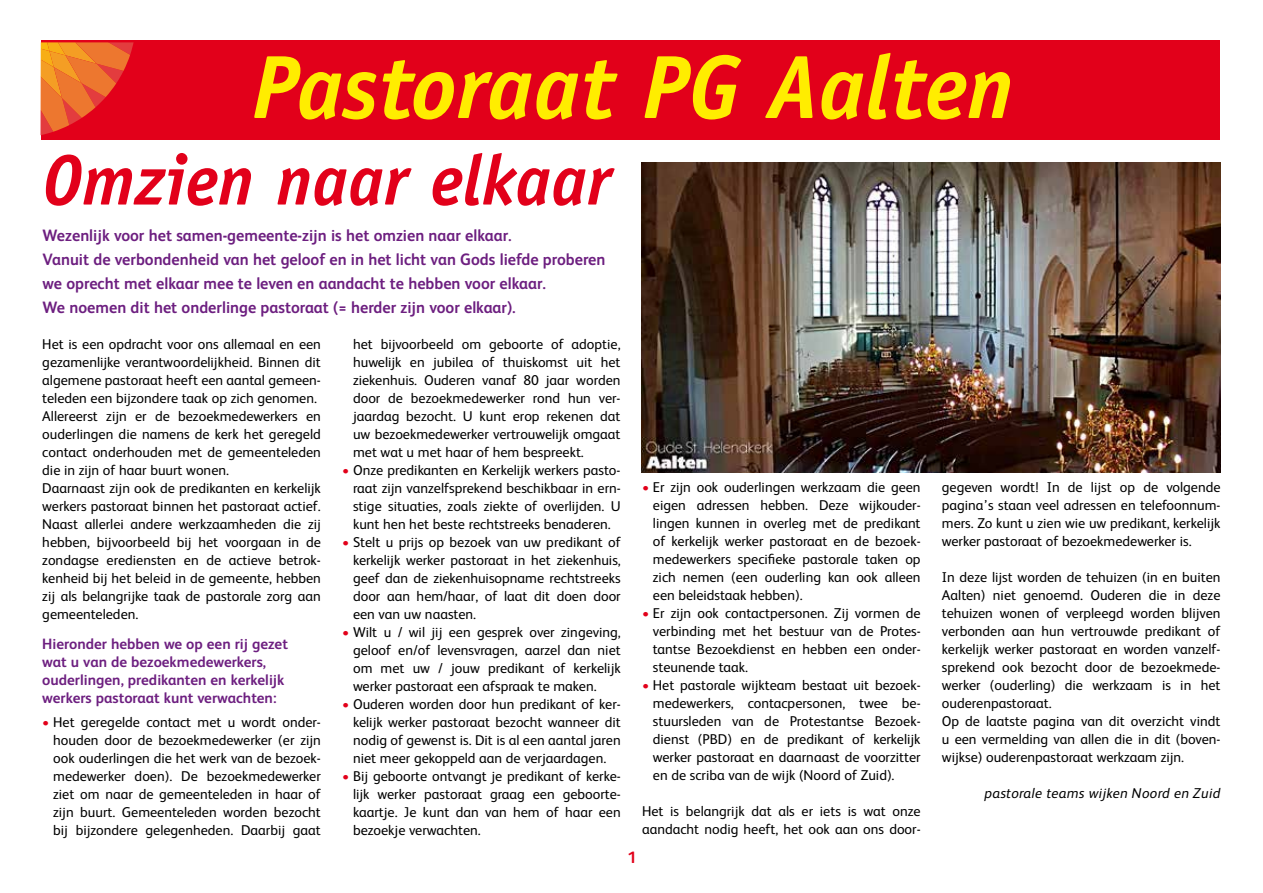
<style>
.page{position:relative;width:1263px;height:893px;background:#fff}
.page>*{position:absolute;margin:0;border:0;box-sizing:border-box;transform-origin:0 0}
.t1{font:italic 700 90px "Officina Sans Std";color:#ffed00}
.t2{font:italic 700 71.25px "Officina Sans Std";color:#e2001a}
.t3{font:700 16.5px/24px "FS Albert";color:#6d1f80}
.t4{font:700 16.5px "FS Albert";color:#e2001a}
.t5{font:700 15px/18px "FS Albert";color:#6d1f80}
.t6{font:14.25px/18px "FS Albert";color:#000;text-align:justify}
.t7{font:italic 14.25px "FS Albert";letter-spacing:.02em;color:#000}
.s1{color:#e2001a}
</style>
<div class="page">
<img style="left:642px;top:162px;width:578px;height:311px">
<div style="left:41px;top:41px;width:1178px;height:99px;background:#e2001a"></div>
<svg style="left:40px;top:42px;width:94px;height:93px"></svg>
<h1 class="t1" style="left:251px;top:33px;width:764px">Pastoraat PG Aalten</h1>
<h2 class="t2" style="left:43px;top:137px;width:570px">Omzien naar elkaar</h2>
<p class="t3" style="left:43px;top:222px;width:564px">Wezenlijk voor het samen-gemeente-zijn is het omzien naar elkaar.<br>Vanuit de verbondenheid van het geloof en in het licht van Gods liefde proberen we oprecht met elkaar mee te leven en aandacht te hebben voor elkaar.<br>We -noemen dit het onderlinge pastoraat (= herder zijn voor elkaar).</p>
<p class="t6" style="left:42px;top:334px;width:280px;text-align:left">Het is een opdracht voor ons allemaal en een gezamenlijke verantwoordelijkheid. Binnen dit algemene pastoraat heeft een aantal gemeen&shy;teleden een bijzondere taak op zich genomen.<br>Allereerst zijn er de bezoekmedewerkers en ouderlingen die namens de kerk het geregeld contact onderhouden met de gemeenteleden die in zijn of haar buurt wonen.<br>Daarnaast zijn ook de predikanten en kerkelijk werkers pastoraat binnen het pastoraat actief.<br>Naast allerlei andere werkzaamheden die zij hebben, bijvoorbeeld bij het voorgaan in de zondagse erediensten en de actieve betrok&shy;kenheid bij het beleid in de gemeente, hebben zij als belangrijke taak de pastorale zorg aan gemeenteleden.</p>
<p class="t5" style="left:42px;top:634px;width:247px">Hieronder hebben we op een rij gezet wat u van de bezoekmedewerkers, ouderlingen, predikanten en kerkelijk werkers pastoraat kunt verwachten:</p>
<p class="t6" style="left:53px;top:712px;width:269px;text-indent:-11px"><span class="s1">•</span> Het geregelde contact met u wordt onder&shy;houden door de bezoekmedewerker (er zijn ook ouderlingen die het werk van de bezoek&shy;medewerker doen). De bezoekmedewerker ziet om naar de gemeenteleden in haar of zijn buurt. Gemeenteleden worden bezocht bij bijzondere gelegenheden. Daarbij gaat</p>
<p class="t6" style="left:353px;top:334px;width:269px">het bijvoorbeeld om geboorte of adoptie, huwelijk en jubilea of thuiskomst uit het ziekenhuis. Ouderen vanaf 80 jaar worden door de bezoekmedewerker rond hun ver&shy;jaardag bezocht. U kunt erop rekenen dat uw bezoekmedewerker vertrouwelijk omgaat met wat u met haar of hem bespreekt.</p>
<p class="t6" style="left:353px;top:460px;width:269px;text-indent:-11px"><span class="s1">•</span> Onze predikanten en Kerkelijk werkers pasto&shy;raat zijn vanzelfsprekend beschikbaar in ern&shy;stige situaties, zoals ziekte of overlijden. U kunt hen het beste rechtstreeks benaderen.</p>
<p class="t6" style="left:353px;top:532px;width:269px;text-indent:-11px"><span class="s1">•</span> Stelt u prijs op bezoek van uw predikant of kerkelijk werker pastoraat in het ziekenhuis, geef dan de ziekenhuisopname rechtstreeks door aan hem/haar, of laat dit doen door een van uw naasten.</p>
<p class="t6" style="left:353px;top:622px;width:269px;text-indent:-11px"><span class="s1">•</span> Wilt u / wil jij een gesprek over zingeving, geloof en/of levensvragen, aarzel dan niet om met uw / jouw predikant of kerkelijk werker pastoraat een afspraak te maken.</p>
<p class="t6" style="left:353px;top:694px;width:269px;text-indent:-11px"><span class="s1">•</span> Ouderen worden door hun predikant of ker&shy;kelijk werker pastoraat bezocht wanneer dit nodig of gewenst is. Dit is al een aantal jaren niet meer gekoppeld aan de verjaardagen.</p>
<p class="t6" style="left:353px;top:766px;width:269px;text-indent:-11px"><span class="s1">•</span> Bij geboorte ontvangt je predikant of kerke&shy;lijk werker pastoraat graag een geboorte&shy;kaartje. Je kunt dan van hem of haar een bezoekje verwachten.</p>
<p class="t4" style="left:627px;top:846px;width:11px">1</p>
<p class="t6" style="left:653px;top:478px;width:269px;text-indent:-11px"><span class="s1">•</span> Er zijn ook ouderlingen werkzaam die geen eigen adressen hebben. Deze wijkouder&shy;lingen kunnen in overleg met de predikant of kerkelijk werker pastoraat en de bezoek&shy;medewerkers specifieke pastorale taken op zich nemen (een ouderling kan ook alleen een beleidstaak hebben).</p>
<p class="t6" style="left:653px;top:604px;width:269px;text-indent:-11px"><span class="s1">•</span> Er zijn ook contactpersonen. Zij vormen de verbinding met het bestuur van de Protes&shy;tantse Bezoekdienst en hebben een onder&shy;steunende taak.</p>
<p class="t6" style="left:653px;top:676px;width:269px;text-indent:-11px"><span class="s1">•</span> Het pastorale wijkteam bestaat uit bezoek&shy;medewerkers, contacpersonen, twee be&shy;stuursleden van de Protestantse Bezoek&shy;dienst (PBD) en de predikant of kerkelijk werker pastoraat en daarnaast de voorzitter en de scriba van de wijk (Noord of Zuid).</p>
<p class="t6" style="left:642px;top:802px;width:280px">Het is belangrijk dat als er iets is wat onze aandacht nodig heeft, het ook aan ons door-</p>
<p class="t6" style="left:942px;top:478px;width:280px">gegeven wordt! In de lijst op de volgende pagina’s staan veel adressen en telefoonnum&shy;mers. Zo kunt u zien wie uw predikant, kerkelijk werker pastoraat of bezoekmedewerker is.</p>
<p class="t6" style="left:942px;top:568px;width:280px;text-align:left">In deze lijst worden de tehuizen (in en buiten Aalten) niet genoemd. Ouderen die in deze tehuizen wonen of verpleegd worden blijven verbonden aan hun vertrouwde predikant of kerkelijk werker pastoraat en worden vanzelf&shy;sprekend ook bezocht door de bezoekmede&shy;werker (ouderling) die werkzaam is in het ouderenpastoraat.<br>Op de laatste pagina van dit overzicht vindt u een vermelding van allen die in dit (boven&shy;wijkse) ouderenpastoraat werkzaam zijn.</p>
<p class="t7" style="left:984px;top:784px;width:238px">pastorale teams wijken Noord en Zuid</p>
</div>
